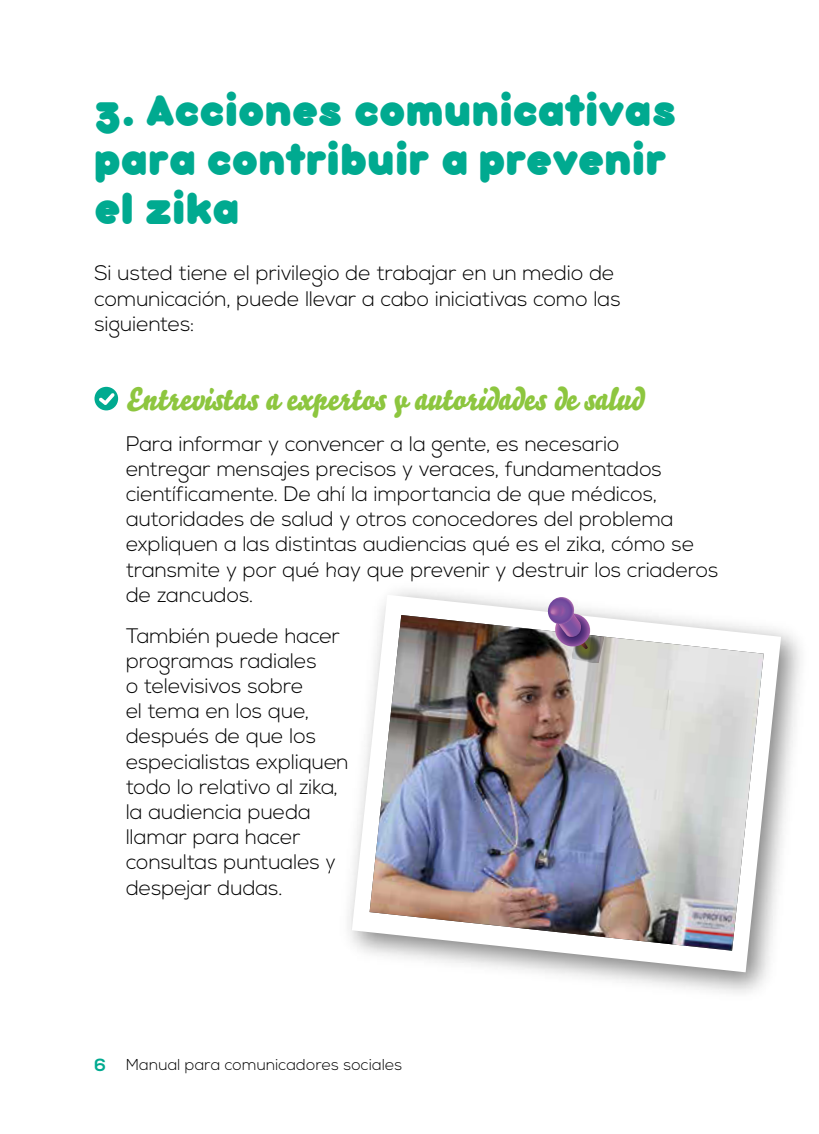
<style>
.page{position:relative;width:819px;height:1134px;background:#fff}
.page>*{position:absolute;margin:0;border:0;box-sizing:border-box;transform-origin:0 0}
.t1{font:900 49px/49px "bubbleboddy";color:#00aa90}
.t2{font:31.5px "Bello Script";color:#8dc63f}
.t3{font:300 21px/25.2px "Nexa";color:#000}
.t4{font:300 15.75px "Nexa";letter-spacing:.015em;color:#000}
.s1{font-weight:700;font-size:17.5px;color:#00aa90}
</style>
<div class="page">
<svg style="left:94px;top:387px;width:24px;height:23px"></svg>
<svg style="left:352px;top:595px;width:429px;height:377px"></svg>
<img style="left:370px;top:615px;width:394px;height:336px">
<svg style="left:546px;top:597px;width:57px;height:66px"></svg>
<h1 class="t1" style="left:94px;top:83px;width:584px">3. Acciones comunicativas para contribuir a prevenir el zika</h1>
<p class="t3" style="left:94px;top:262px;width:528px">Si usted tiene el privilegio de trabajar en un medio de comunicación, puede llevar a cabo iniciativas como las siguientes:</p>
<h2 class="t2" style="left:126px;top:376px;width:520px">Entrevistas a expertos y autoridades de salud</h2>
<p class="t3" style="left:126px;top:432px;width:594px">Para informar y convencer a la gente, es necesario<br>entregar mensajes precisos y veraces, fundamentados científicamente. De ahí la importancia de que médicos, autoridades de salud y otros conocedores del problema expliquen a las distintas audiencias qué es el zika, cómo se transmite y por qué hay que prevenir y destruir los criaderos de zancudos.</p>
<p class="t3" style="left:126px;top:624px;width:224px">También puede hacer programas radiales<br>o televisivos sobre<br>el tema en los que, después de que los especialistas expliquen todo lo relativo al zika, la audiencia pueda llamar para hacer consultas puntuales y despejar dudas.</p>
<p class="t4" style="left:94px;top:1056px;width:309px"><span class="s1">6</span> Manual para comunicadores sociales</p>
</div>
